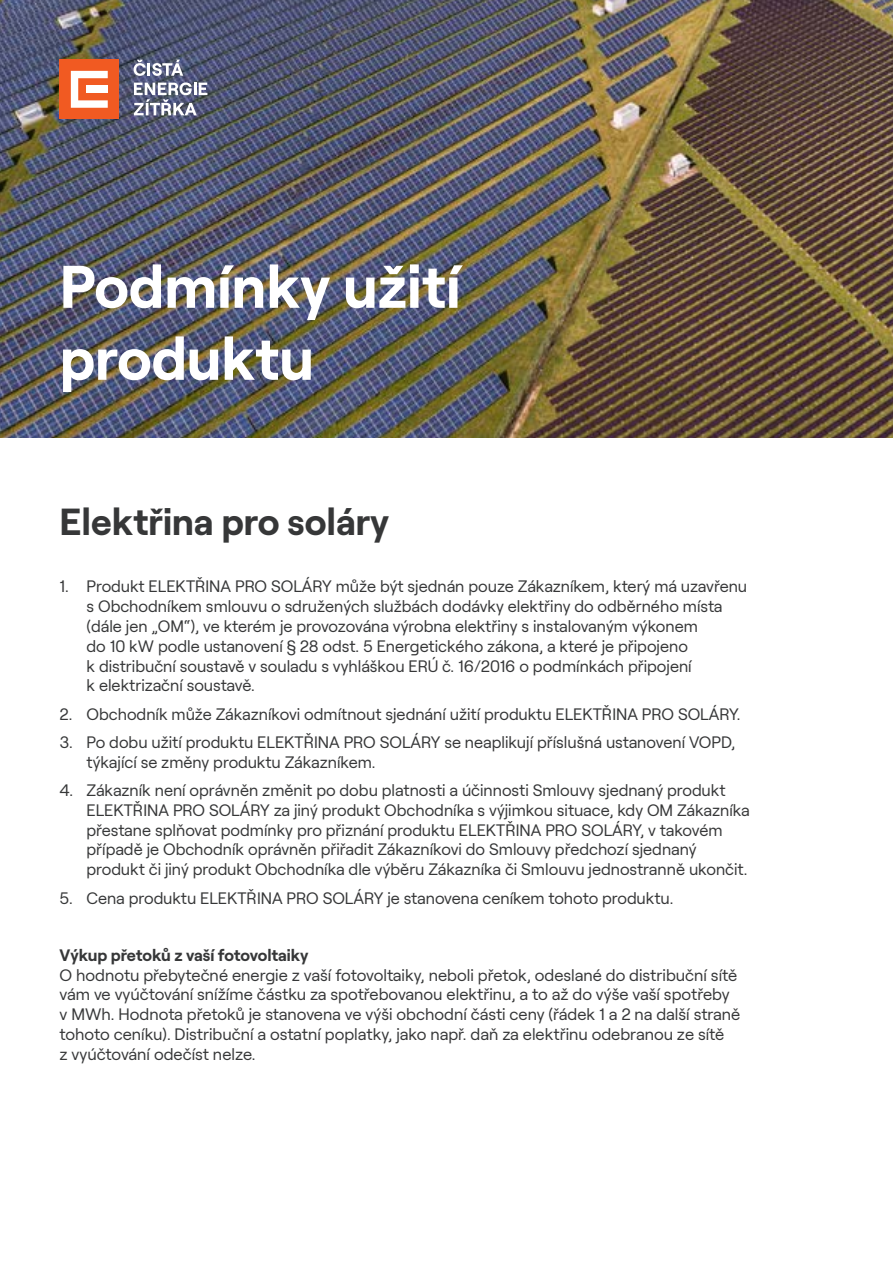
<style>
.page{position:relative;width:893px;height:1263px;background:#fff}
.page>*{position:absolute;margin:0;border:0;box-sizing:border-box;transform-origin:0 0}
.t1{font:700 60px/72px "Roobert CEZ";color:#fff}
.t2{font:700 37.5px "Roobert CEZ";color:#363738}
.t3{font:16.5px/19.8px "Roobert CEZ";color:#363738}
.t4{font:700 16.5px "Roobert CEZ";letter-spacing:-.005em;color:#363738}
</style>
<div class="page">
<img style="left:0;top:0;width:893px;height:438px">
<div style="left:60px;top:60px;width:59px;height:59px;background:#f15a22"></div>
<svg style="left:71px;top:71px;width:37px;height:37px"></svg>
<svg style="left:134px;top:60px;width:49px;height:16px"></svg>
<svg style="left:134px;top:82px;width:73px;height:33px"></svg>
<h1 class="t1" style="left:60px;top:245px;width:402px">Podmínky užití produktu</h1>
<h2 class="t2" style="left:60px;top:493px;width:331px">Elektřina pro soláry</h2>
<p class="t3" style="left:87px;top:575px;width:662px;text-indent:-27px">1. Produkt ELEKTŘINA PRO SOLÁRY může být sjednán pouze Zákazníkem, který má uzavřenu s Obchodníkem smlouvu o sdružených službách dodávky elektřiny do odběrného místa (dále jen „OM“), ve kterém je provozována výrobna elektřiny s instalovaným výkonem<br>do 10 kW podle ustanovení § 28 odst. 5 Energetického zákona, a které je připojeno<br>k distribuční soustavě v souladu s vyhláškou ERÚ č. 16/2016 o podmínkách připojení<br>k elektrizační soustavě.</p>
<p class="t3" style="left:60px;top:703px;width:682px">2. Obchodník může Zákazníkovi odmítnout sjednání užití produktu ELEKTŘINA PRO SOLÁRY.</p>
<p class="t3" style="left:87px;top:731px;width:650px;text-indent:-27px">3. Po dobu užití produktu ELEKTŘINA PRO SOLÁRY se neaplikují příslušná ustanovení VOPD, týkající se změny produktu Zákazníkem.</p>
<p class="t3" style="left:87px;top:779px;width:665px;text-indent:-27px">4. Zákazník není oprávněn změnit po dobu platnosti a účinnosti Smlouvy sjednaný produkt ELEKTŘINA PRO SOLÁRY za jiný produkt Obchodníka s výjimkou situace, kdy OM Zákazníka přestane splňovat podmínky pro přiznání produktu ELEKTŘINA PRO SOLÁRY, v takovém případě je Obchodník oprávněn přiřadit Zákazníkovi do Smlouvy předchozí sjednaný produkt či jiný produkt Obchodníka dle výběru Zákazníka či Smlouvu jednostranně ukončit.</p>
<p class="t3" style="left:60px;top:886px;width:615px">5. Cena produktu ELEKTŘINA PRO SOLÁRY je stanovena ceníkem tohoto produktu.</p>
<p class="t4" style="left:60px;top:942px;width:251px">Výkup přetoků z vaší fotovoltaiky</p>
<p class="t3" style="left:60px;top:964px;width:682px">O hodnotu přebytečné energie z vaší fotovoltaiky, neboli přetok, odeslané do distribuční sítě vám ve vyúčtování snížíme částku za spotřebovanou elektřinu, a to až do výše vaší spotřeby v MWh. Hodnota přetoků je stanovena ve výši obchodní části ceny (řádek 1 a 2 na další straně tohoto ceníku). Distribuční a ostatní poplatky, jako např. daň za elektřinu odebranou ze sítě<br>z vyúčtování odečíst nelze.</p>
</div>
